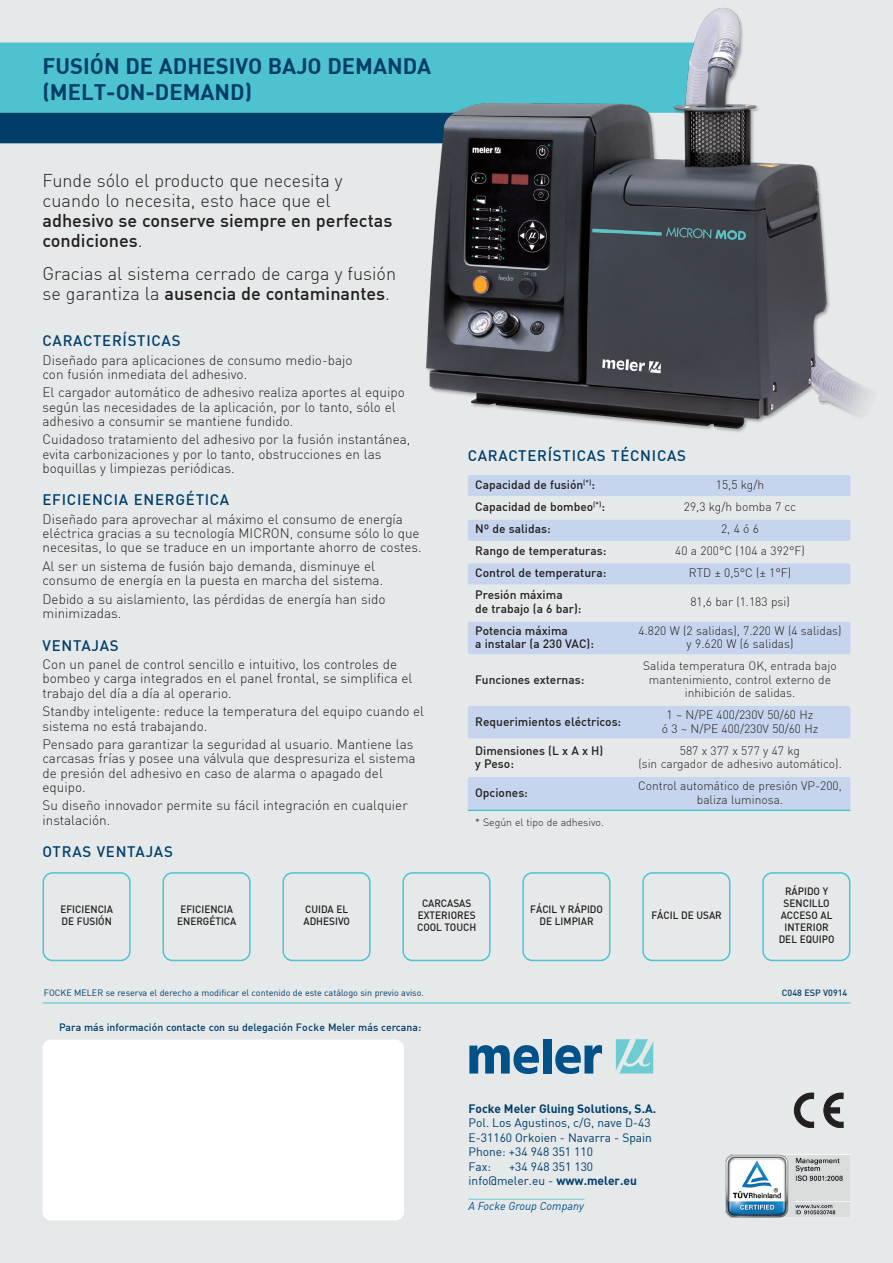
<style>
.page{position:relative;width:893px;height:1263px;background:#e6e9ea}
.page>*{position:absolute;margin:0;border:0;box-sizing:border-box;transform-origin:0 0}
.t1{font:22.05px/25.5px "DIN Bold";color:#003e69}
.t2{font:300 18.15px/20.2px "DIN";color:#231f20}
.t3{font:500 18.15px/20.2px "DIN";color:#231f20}
.t4{font:500 15px "DIN";letter-spacing:.05em;color:#003e69}
.t5{font:300 13.5px/14.2px "DIN";color:#231f20}
.t6{font:300 12px/13.5px "DIN";color:#231f20;text-align:center}
.t7{font:500 12px/13.5px "DIN";color:#231f20}
.t8{font:12px/14.4px "DIN";color:#003e69}
.t9{font:12px "DIN Bold";color:#003e69}
.t10{font:italic 11.25px "DIN";color:#005187}
.t11{font:500 10.5px/12px "DIN";color:#231f20;text-align:center;scale:.95 1}
.t12{font:500 10.5px "DIN";color:#003e69}
.t13{font:300 10.5px "DIN";color:#231f20}
.t14{font:9px "DIN";color:#003e69}
.t15{font:500 9px "DIN";color:#003e69}
.s1{font-weight:300}
.s2{font-weight:500}
.s3{font-family:"DIN Bold"}
</style>
<div class="page">
<div style="left:43px;top:1039px;width:361px;height:181px;background:#fff;border-radius:9px"></div>
<div style="left:468px;top:622px;width:382px;height:32px;background:#c6d5ed;border-radius:2px"></div>
<div style="left:468px;top:706px;width:382px;height:32px;background:#c6d5ed;border-radius:2px"></div>
<div style="left:468px;top:777px;width:382px;height:32px;background:#c6d5ed;border-radius:2px"></div>
<div style="left:468px;top:475px;width:382px;height:21px;background:#c6d5ed;border-radius:2px"></div>
<div style="left:468px;top:520px;width:382px;height:21px;background:#c6d5ed;border-radius:2px"></div>
<div style="left:468px;top:563px;width:382px;height:21px;background:#c6d5ed;border-radius:2px"></div>
<hr style="left:468px;top:809px;width:382px;height:2px;background:#4ec3cf">
<svg style="left:162px;top:872px;width:89px;height:89px"></svg>
<svg style="left:43px;top:872px;width:88px;height:89px"></svg>
<svg style="left:282px;top:872px;width:89px;height:89px"></svg>
<svg style="left:402px;top:872px;width:89px;height:89px"></svg>
<svg style="left:522px;top:872px;width:88px;height:89px"></svg>
<svg style="left:642px;top:872px;width:88px;height:89px"></svg>
<svg style="left:762px;top:872px;width:88px;height:89px"></svg>
<div style="left:0;top:113px;width:403px;height:30px;background:#003e69"></div>
<div style="left:0;top:43px;width:403px;height:70px;background:#4ec3cf"></div>
<hr style="left:43px;top:1002px;width:807px;height:1px;background:#4ec3cf">
<img style="left:403px;top:7px;width:466px;height:442px">
<svg style="left:616px;top:1039px;width:37px;height:34px"></svg>
<svg style="left:469px;top:1045px;width:70px;height:29px"></svg>
<div style="left:543px;top:1039px;width:9px;height:34px;background:#005187"></div>
<svg style="left:555px;top:1045px;width:47px;height:29px"></svg>
<svg style="left:794px;top:1093px;width:20px;height:35px"></svg>
<svg style="left:824px;top:1093px;width:19px;height:35px"></svg>
<img style="left:726px;top:1155px;width:124px;height:63px">
<hr style="left:469px;top:1199px;width:115px;height:1px;background:#6fcbd2">
<h1 class="t1" style="left:42px;top:52px;width:390px">FUSIÓN DE ADHESIVO BAJO DEMANDA (MELT-ON-DEMAND)</h1>
<h2 class="t2" style="left:43px;top:170px;width:302px">Funde sólo el producto que necesita y cuando lo necesita, esto hace que el</h2>
<h2 class="t3" style="left:43px;top:210px;width:351px">adhesivo se conserve siempre en perfectas condiciones<span class="s1">.</span></h2>
<h2 class="t2" style="left:42px;top:263px;width:355px">Gracias al sistema cerrado de carga y fusión se garantiza la <span class="s2">ausencia de contaminantes</span>.</h2>
<p class="t4" style="left:43px;top:331px;width:140px">CARACTERÍSTICAS</p>
<p class="t5" style="left:43px;top:352px;width:312px">Diseñado para aplicaciones de consumo medio-bajo con fusión inmediata del adhesivo.</p>
<p class="t5" style="left:42px;top:385px;width:364px">El cargador automático de adhesivo realiza aportes al equipo según las necesidades de la aplicación, por lo tanto, sólo el adhesivo a consumir se mantiene fundido.</p>
<p class="t5" style="left:42px;top:432px;width:369px">Cuidadoso tratamiento del adhesivo por la fusión instantánea, evita carbonizaciones y por lo tanto, obstrucciones en las boquillas y limpiezas periódicas.</p>
<p class="t4" style="left:43px;top:490px;width:188px">EFICIENCIA ENERGÉTICA</p>
<p class="t5" style="left:43px;top:512px;width:381px">Diseñado para aprovechar al máximo el consumo de energía eléctrica gracias a su tecnología MICRON, consume sólo lo que necesitas, lo que se traduce en un importante ahorro de costes.</p>
<p class="t5" style="left:43px;top:559px;width:342px">Al ser un sistema de fusión bajo demanda, disminuye el consumo de energía en la puesta en marcha del sistema.</p>
<p class="t5" style="left:43px;top:591px;width:345px">Debido a su aislamiento, las pérdidas de energía han sido minimizadas.</p>
<p class="t4" style="left:43px;top:636px;width:78px">VENTAJAS</p>
<p class="t5" style="left:43px;top:657px;width:371px">Con un panel de control sencillo e intuitivo, los controles de bombeo y carga integrados en el panel frontal, se simplifica el trabajo del día a día al operario.</p>
<p class="t5" style="left:43px;top:704px;width:383px">Standby inteligente: reduce la temperatura del equipo cuando el sistema no está trabajando.</p>
<p class="t5" style="left:42px;top:737px;width:375px">Pensado para garantizar la seguridad al usuario. Mantiene las carcasas frías y posee una válvula que despresuriza el sistema de presión del adhesivo en caso de alarma o apagado del equipo.</p>
<p class="t5" style="left:42px;top:798px;width:367px">Su diseño innovador permite su fácil integración en cualquier instalación.</p>
<p class="t4" style="left:43px;top:842px;width:132px">OTRAS VENTAJAS</p>
<p class="t4" style="left:468px;top:446px;width:220px">CARACTERÍSTICAS TÉCNICAS</p>
<p class="t7" style="left:475px;top:477px;width:121px">Capacidad de fusión<sup>(*)</sup>:</p>
<p class="t6" style="left:716px;top:478px;width:50px">15,5 kg/h</p>
<p class="t7" style="left:475px;top:499px;width:131px">Capacidad de bombeo<sup>(*)</sup>:</p>
<p class="t6" style="left:684px;top:500px;width:114px">29,3 kg/h bomba 7 cc</p>
<p class="t7" style="left:475px;top:521px;width:77px">Nº de salidas:</p>
<p class="t6" style="left:721px;top:522px;width:39px">2,4ó6</p>
<p class="t7" style="left:475px;top:543px;width:133px">Rango de temperaturas:</p>
<p class="t6" style="left:675px;top:544px;width:131px">40 a 200°C (104 a 392°F)</p>
<p class="t7" style="left:475px;top:566px;width:133px">Control de temperatura:</p>
<p class="t6" style="left:689px;top:566px;width:104px">RTD ± 0,5°C (± 1°F)</p>
<p class="t7" style="left:475px;top:588px;width:108px">Presión máxima<br>de trabajo (a 6 bar):</p>
<p class="t6" style="left:690px;top:595px;width:101px">81,6 bar (1.183 psi)</p>
<p class="t7" style="left:475px;top:623px;width:94px">Potencia máxima</p>
<p class="t6" style="left:638px;top:623px;width:205px">4.820 W (2 salidas), 7.220 W (4 salidas)</p>
<p class="t7" style="left:475px;top:637px;width:120px">a instalar (a 230 VAC):</p>
<p class="t6" style="left:643px;top:633px;width:195px;line-height:22px">y 9.620 W (6 salidas)<br>Salida temperatura OK, entrada bajo</p>
<p class="t7" style="left:475px;top:672px;width:111px">Funciones externas:</p>
<p class="t6" style="left:649px;top:672px;width:184px">mantenimiento, control externo de inhibición de salidas.</p>
<p class="t7" style="left:475px;top:714px;width:148px">Requerimientos eléctricos:</p>
<p class="t6" style="left:662px;top:708px;width:158px">1 ~ N/PE 400/230V 50/60 Hz<br>ó 3 ~ N/PE 400/230V 50/60 Hz</p>
<p class="t7" style="left:475px;top:743px;width:130px">Dimensiones (L x A x H)</p>
<p class="t6" style="left:680px;top:743px;width:122px">587 x 377 x 577 y 47 kg</p>
<p class="t7" style="left:475px;top:757px;width:40px">y Peso:</p>
<p class="t6" style="left:638px;top:757px;width:205px">(sin cargador de adhesivo automático).</p>
<p class="t7" style="left:475px;top:785px;width:54px">Opciones:</p>
<p class="t6" style="left:638px;top:779px;width:205px">Control automático de presión VP-200, baliza luminosa.</p>
<p class="t13" style="left:475px;top:815px;width:130px">* Según el tipo de adhesivo.</p>
<p class="t11" style="left:60px;top:903px;width:57px;text-align:left">EFICIENCIA<br>DE FUSIÓN</p>
<p class="t11" style="left:303px;top:903px;width:51px;text-align:left">CUIDA EL<br>ADHESIVO</p>
<p class="t11" style="left:417px;top:897px;width:64px">CARCASAS<br>EXTERIORES<br>COOL TOUCH</p>
<p class="t11" style="left:530px;top:903px;width:78px">FÁCIL Y RÁPIDO<br>DE LIMPIAR</p>
<p class="t11" style="left:651px;top:909px;width:76px">FÁCIL DE USAR</p>
<p class="t11" style="left:177px;top:903px;width:64px">EFICIENCIA<br>ENERGÉTICA</p>
<p class="t11" style="left:779px;top:885px;width:60px">RÁPIDO Y<br>SENCILLO<br>ACCESO AL<br>INTERIOR<br>DEL EQUIPO</p>
<p class="t14" style="left:44px;top:987px;width:382px">FOCKE MELER se reserva el derecho a modificar el contenido de este catálogo sin previo aviso.</p>
<p class="t15" style="left:782px;top:987px;width:67px">C048 ESP V0914</p>
<p class="t12" style="left:59px;top:1020px;width:364px">Para más información contacte con su delegación Focke Meler más cercana:</p>
<p class="t9" style="left:469px;top:1101px;width:189px">Focke Meler Gluing Solutions, S.A.</p>
<p class="t8" style="left:469px;top:1115px;width:185px">Pol. Los Agustinos, c/G, nave D-43<br>E-31160 Orkoien - Navarra - Spain<br>Phone: +34 948 351 110<br>Fax:</p>
<p class="t8" style="left:469px;top:1159px;width:170px;text-align:center">+34 948 351 130<br>info@meler.eu - <span class="s3">www.meler.eu</span></p>
<p class="t10" style="left:469px;top:1199px;width:117px">A Focke Group Company</p>
</div>
